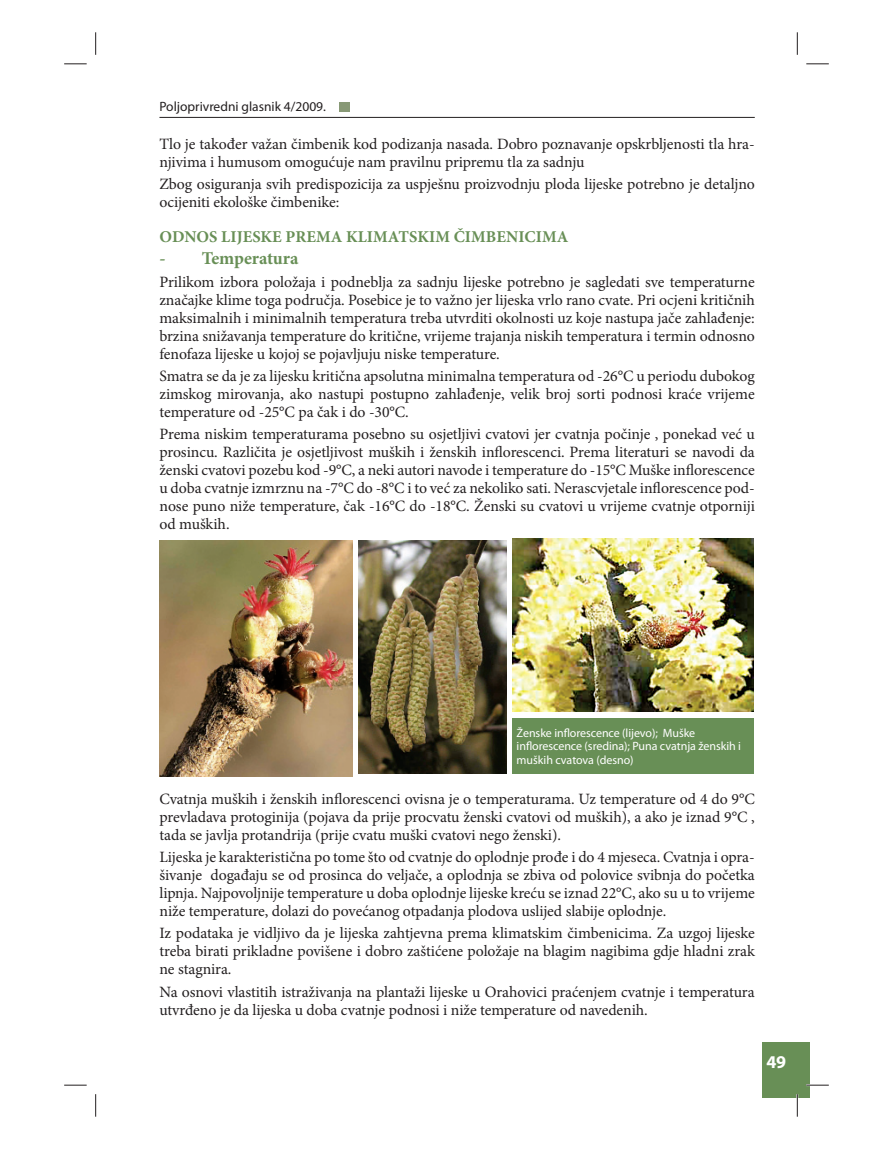
<style>
.page{position:relative;width:893px;height:1149px;background:#fff}
.page>*{position:absolute;margin:0;border:0;box-sizing:border-box;transform-origin:0 0}
.t1{font:700 18px "Minion Pro";letter-spacing:-.01em;color:#688f56}
.t2{font:700 18px "Myriad Pro";color:#fff}
.t3{font:700 16.5px "Minion Pro";letter-spacing:.005em;color:#688f56}
.t4{font:15.75px/18px "Minion Pro";letter-spacing:-.005em;color:#231f20;text-align:justify}
.t5{font:13.5px "Myriad Pro";color:#231f20}
.t6{font:12px/13.5px "Myriad Pro";letter-spacing:-.005em;color:#fff}
</style>
<div class="page">
<div style="left:762px;top:1042px;width:48px;height:55px;background:#688f56"></div>
<hr style="left:159px;top:117px;width:596px;height:1px;background:#231f20">
<div style="left:339px;top:102px;width:10px;height:10px;background:#889976"></div>
<img style="left:159px;top:540px;width:194px;height:236px">
<img style="left:359px;top:540px;width:147px;height:233px">
<img style="left:512px;top:539px;width:242px;height:172px">
<div style="left:512px;top:718px;width:242px;height:55px;background:#688f56"></div>
<hr style="left:806px;top:1083px;width:23px;height:2px;background:#fff">
<hr style="left:796px;top:1093px;width:2px;height:23px;background:#fff">
<svg style="left:64px;top:64px;width:23px;height:1px"></svg>
<svg style="left:806px;top:64px;width:23px;height:1px"></svg>
<svg style="left:64px;top:1084px;width:23px;height:1px"></svg>
<svg style="left:806px;top:1084px;width:23px;height:1px"></svg>
<svg style="left:95px;top:32px;width:1px;height:23px"></svg>
<svg style="left:95px;top:1094px;width:1px;height:22px"></svg>
<svg style="left:797px;top:32px;width:1px;height:23px"></svg>
<svg style="left:797px;top:1093px;width:1px;height:23px"></svg>
<p class="t5" style="left:159px;top:101px;width:168px">Poljoprivredni glasnik 4/2009.</p>
<p class="t4" style="left:159px;top:136px;width:597px">Tlo je također važan čimbenik kod podizanja nasada. Dobro poznavanje opskrbljenosti tla hra&shy;njivima i humusom omogućuje nam pravilnu pripremu tla za sadnju</p>
<p class="t4" style="left:159px;top:176px;width:597px">Zbog osiguranja svih predispozicija za uspješnu proizvodnju ploda lijeske potrebno je detaljno ocijeniti ekološke čimbenike:</p>
<p class="t3" style="left:160px;top:230px;width:410px">ODNOS LIJESKE PREMA KLIMATSKIM ČIMBENICIMA</p>
<p class="t1" style="left:159px;top:251px;width:141px">- Temperatura</p>
<p class="t4" style="left:159px;top:274px;width:597px">Prilikom izbora položaja i podneblja za sadnju lijeske potrebno je sagledati sve temperaturne značajke klime toga područja. Posebice je to važno jer lijeska vrlo rano cvate. Pri ocjeni kritičnih maksimalnih i minimalnih temperatura treba utvrditi okolnosti uz koje nastupa jače zahlađenje: brzina snižavanja temperature do kritične, vrijeme trajanja niskih temperatura i termin odnosno fenofaza lijeske u kojoj se pojavljuju niske temperature.</p>
<p class="t4" style="left:159px;top:368px;width:597px">Smatra se da je za lijesku kritična apsolutna minimalna temperatura od -26°C u periodu dubokog zimskog mirovanja, ako nastupi postupno zahlađenje, velik broj sorti podnosi kraće vrijeme temperature od -25°C pa čak i do -30°C.</p>
<p class="t4" style="left:159px;top:426px;width:597px">Prema niskim temperaturama posebno su osjetljivi cvatovi jer cvatnja počinje , ponekad već u prosincu. Različita je osjetljivost muških i ženskih inflorescenci. Prema literaturi se navodi da ženski cvatovi pozebu kod -9°C, a neki autori navode i temperature do -15°C Muške inflorescence u doba cvatnje izmrznu na -7°C do -8°C i to već za nekoliko sati. Nerascvjetale inflorescence pod&shy;nose puno niže temperature, čak -16°C do -18°C. Ženski su cvatovi u vrijeme cvatnje otporniji od muških.</p>
<p class="t6" style="left:517px;top:726px;width:226px">Ženske inflorescence (lijevo); Muške inflorescence (sredina); Puna cvatnja ženskih i muških cvatova (desno)</p>
<p class="t4" style="left:159px;top:790px;width:597px">Cvatnja muških i ženskih inflorescenci ovisna je o temperaturama. Uz temperature od 4 do 9°C prevladava protoginija (pojava da prije procvatu ženski cvatovi od muških), a ako je iznad 9°C , tada se javlja protandrija (prije cvatu muški cvatovi nego ženski).</p>
<p class="t4" style="left:159px;top:849px;width:597px">Lijeska je karakteristična po tome što od cvatnje do oplodnje prođe i do 4 mjeseca. Cvatnja i opra&shy;šivanje događaju se od prosinca do veljače, a oplodnja se zbiva od polovice svibnja do početka lipnja. Najpovoljnije temperature u doba oplodnje lijeske kreću se iznad 22°C, ako su u to vrijeme niže temperature, dolazi do povećanog otpadanja plodova uslijed slabije oplodnje.</p>
<p class="t4" style="left:159px;top:925px;width:597px">Iz podataka je vidljivo da je lijeska zahtjevna prema klimatskim čimbenicima. Za uzgoj lijeske treba birati prikladne povišene i dobro zaštićene položaje na blagim nagibima gdje hladni zrak ne stagnira.</p>
<p class="t4" style="left:159px;top:983px;width:597px">Na osnovi vlastitih istraživanja na plantaži lijeske u Orahovici praćenjem cvatnje i temperatura utvrđeno je da lijeska u doba cvatnje podnosi i niže temperature od navedenih.</p>
<p class="t2" style="left:766px;top:1054px;width:21px">49</p>
</div>
